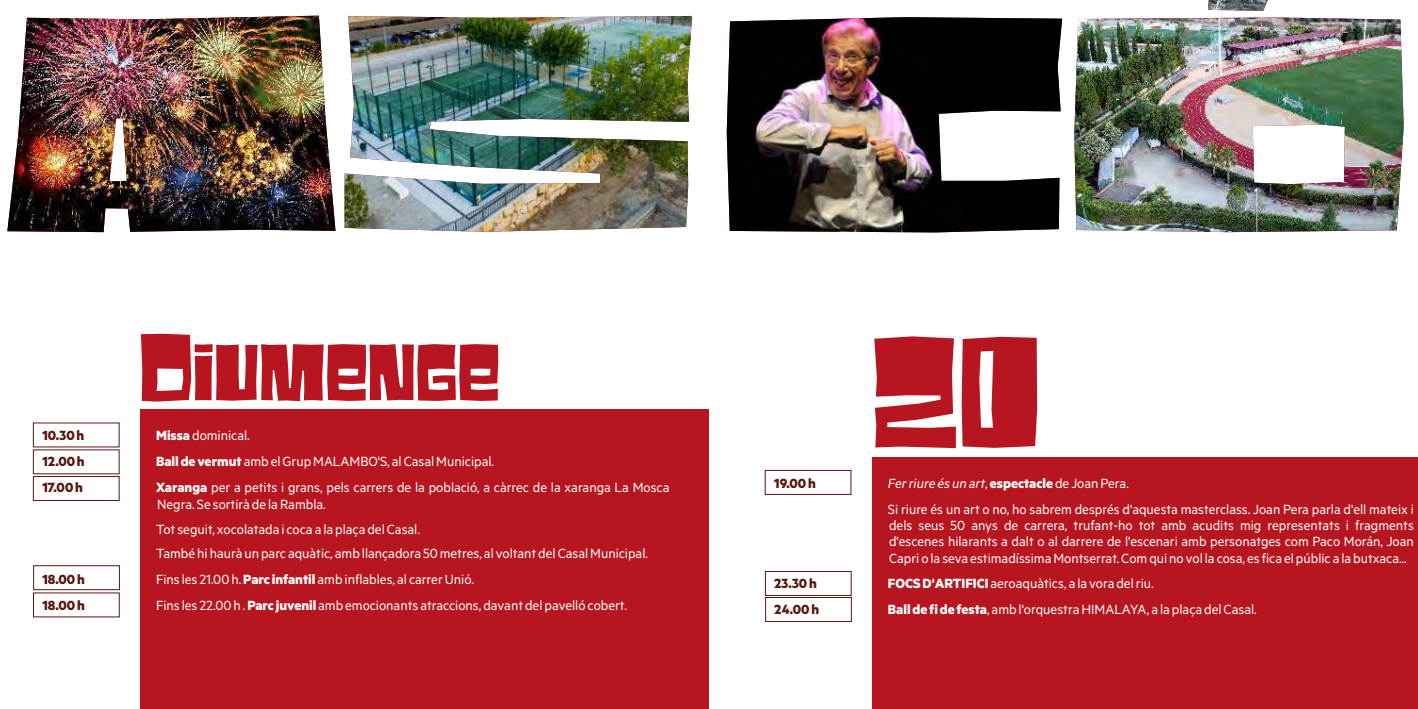
<style>
.page{position:relative;width:1418px;height:709px;background:#fff}
.page>*{position:absolute;margin:0;border:0;box-sizing:border-box;transform-origin:0 0}
.t1{font:condensed 156.25px "Black Pack 2";color:#b71520}
.t2{font:condensed 93.75px "Black Pack 2";color:#b71520}
.t3{font:15px/16.4px "Metric";color:#fefefe}
.t4{font:700 15px "Metric";color:#57180f}
.s1{font-weight:700}
.s2{font-style:italic}
</style>
<div class="page">
<img style="left:7px;top:16px;width:328px;height:216px">
<div style="left:140px;top:409px;width:569px;height:300px;background:#b71520"></div>
<div style="left:33px;top:476px;width:86px;height:25px;border:1px solid #57180f"></div>
<div style="left:33px;top:565px;width:87px;height:25px;border:1px solid #57180f"></div>
<img style="left:344px;top:16px;width:348px;height:216px">
<hr style="left:709px;top:409px;width:1px;height:300px;background:#b71520">
<img style="left:726px;top:17px;width:336px;height:215px">
<div style="left:871px;top:457px;width:546px;height:252px;background:#b71520"></div>
<div style="left:764px;top:470px;width:87px;height:25px;border:1px solid #57180f"></div>
<div style="left:765px;top:571px;width:86px;height:24px;border:1px solid #57180f"></div>
<div style="left:765px;top:597px;width:86px;height:25px;border:1px solid #57180f"></div>
<img style="left:1074px;top:0;width:329px;height:232px">
<p class="t4" style="left:42px;top:430px;width:43px">10.30 h</p>
<p class="t4" style="left:42px;top:456px;width:44px">12.00h</p>
<h2 class="t2" style="left:139px;top:325px;width:362px">Diumenge</h2>
<p class="t3" style="left:156px;top:429px;width:95px"><span class="s1">Missa</span>dominical.</p>
<p class="t3" style="left:156px;top:455px;width:339px"><span class="s1">Balldevermut</span> amb el Grup MALAMBO'S, al Casal Municipal.</p>
<p class="t4" style="left:42px;top:482px;width:42px">17.00 h</p>
<p class="t3" style="left:156px;top:481px;width:515px;line-height:17px"><span class="s1">Xaranga</span> per a petits i grans, pels carrers de la població, a càrrec de la xaranga La Mosca<br>Negra. Se sortirà de la Rambla.</p>
<p class="t3" style="left:156px;top:519px;width:493px;line-height:24.6px">Tot seguit, xocolatada i coca a la plaça del Casal.<br>També hi haurà un parc aquàtic, amb llançadora 50 metres, al voltant del Casal Municipal.</p>
<p class="t4" style="left:42px;top:574px;width:44px">18.00 h</p>
<p class="t3" style="left:156px;top:573px;width:319px">Fins les 21.00 h. <span class="s1">Parc infantil</span> amb inflables, al carrer Unió.</p>
<p class="t4" style="left:42px;top:600px;width:44px">18.00 h</p>
<p class="t3" style="left:156px;top:599px;width:472px">Fins les 22.00 h . <span class="s1">Parc juvenil</span> amb emocionants atraccions, davant del pavelló cobert.</p>
<h1 class="t1" style="left:871px;top:322px;width:170px">20</h1>
<p class="t4" style="left:774px;top:478px;width:43px">19.00 h</p>
<p class="t3" style="left:888px;top:473px;width:527px;line-height:25.4px"><span class="s2">Fer riure és un art</span>, <span class="s1">espectacle</span> de Joan Pera.<br>Si riure és un art o no, ho sabrem després d'aquesta masterclass. Joan Pera parla d'ell mateix i</p>
<p class="t3" style="left:889px;top:519px;width:526px;text-align:justify">dels seus 50 anys de carrera, trufant-ho tot amb acudits mig representats i fragments d'escenes hilarants a dalt o al darrere de l'escenari amb personatges com Paco Morán, Joan Capri o la seva estimadíssima Montserrat. Com qui no vol la cosa, es fica el públic a la butxaca...</p>
<p class="t4" style="left:774px;top:578px;width:44px">23.30 h</p>
<p class="t3" style="left:887px;top:577px;width:267px"><span class="s1">FOCS D'ARTIFICI</span> aeroaquàtics, a la vora del riu.</p>
<p class="t4" style="left:774px;top:604px;width:46px">24.00 h</p>
<p class="t3" style="left:887px;top:604px;width:370px"><span class="s1">Ball de fi de festa</span>, amb l'orquestra HIMALAYA, a la plaça del Casal.</p>
</div>
